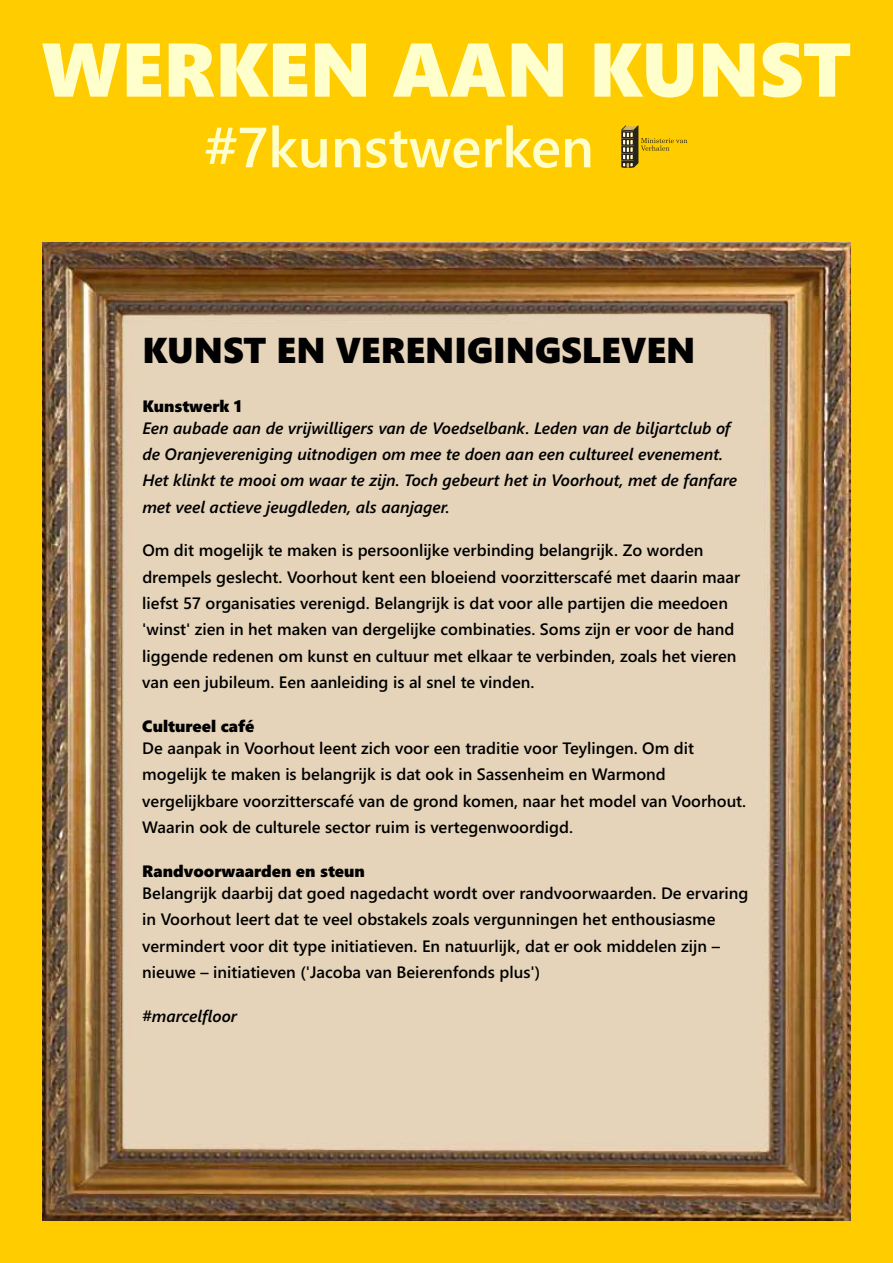
<style>
.page{position:relative;width:893px;height:1263px;background:#fc0}
.page>*{position:absolute;margin:0;border:0;box-sizing:border-box;transform-origin:0 0}
.t1{font:75.9px "Segoe UI Black";color:#ffc}
.t2{font:600 56.55px "Segoe UI";color:#ffc}
.t3{font:36px "Segoe UI Black";color:#000}
.t4{font:600 16.5px/26.4px "Segoe UI";color:#000}
.t5{font:italic 600 16.5px/26.4px "Segoe UI";color:#000}
.t6{font:16.5px "Segoe UI Black";color:#000}
</style>
<div class="page">
<img style="left:42px;top:242px;width:808px;height:978px">
<svg style="left:621px;top:125px;width:66px;height:43px"></svg>
<h1 class="t1" style="left:41px;top:41px;width:811px">WERKEN AAN KUNST</h1>
<h2 class="t2" style="left:204px;top:126px;width:391px">#7kunstwerken</h2>
<h3 class="t3" style="left:142px;top:337px;width:555px">KUNST EN VERENIGINGSLEVEN</h3>
<p class="t6" style="left:142px;top:399px;width:101px">Kunstwerk 1</p>
<p class="t5" style="left:142px;top:416px;width:596px">Een aubade aan de vrijwilligers van de Voedselbank. Leden van de biljartclub of de Oranjevereniging uitnodigen om mee te doen aan een cultureel evenement.<br>Het klinkt te mooi om waar te zijn. Toch gebeurt het in Voorhout, met de fanfare met veel actieve jeugdleden, als aanjager.</p>
<p class="t4" style="left:142px;top:539px;width:599px">Om dit mogelijk te maken is persoonlijke verbinding belangrijk. Zo worden drempels geslecht. Voorhout kent een bloeiend voorzitterscafé met daarin maar liefst 57 organisaties verenigd. Belangrijk is dat voor alle partijen die meedoen 'winst' zien in het maken van dergelijke combinaties. Soms zijn er voor de hand liggende redenen om kunst en cultuur met elkaar te verbinden, zoals het vieren van een jubileum. Een aanleiding is al snel te vinden.</p>
<p class="t6" style="left:142px;top:720px;width:114px">Cultureel café</p>
<p class="t4" style="left:142px;top:736px;width:605px">De aanpak in Voorhout leent zich voor een traditie voor Teylingen. Om dit mogelijk te maken is belangrijk is dat ook in Sassenheim en Warmond vergelijkbare voorzitterscafé van de grond komen, naar het model van Voorhout.<br>Waarin ook de culturele sector ruim is vertegenwoordigd.</p>
<p class="t6" style="left:142px;top:865px;width:224px">Randvoorwaarden en steun</p>
<p class="t4" style="left:142px;top:881px;width:608px">Belangrijk daarbij dat goed nagedacht wordt over randvoorwaarden. De ervaring in Voorhout leert dat te veel obstakels zoals vergunningen het enthousiasme vermindert voor dit type initiatieven. En natuurlijk, dat er ook middelen zijn – nieuwe – initiatieven ('Jacoba van Beierenfonds plus')</p>
<p class="t5" style="left:142px;top:1004px;width:96px">#marcelfloor</p>
</div>
